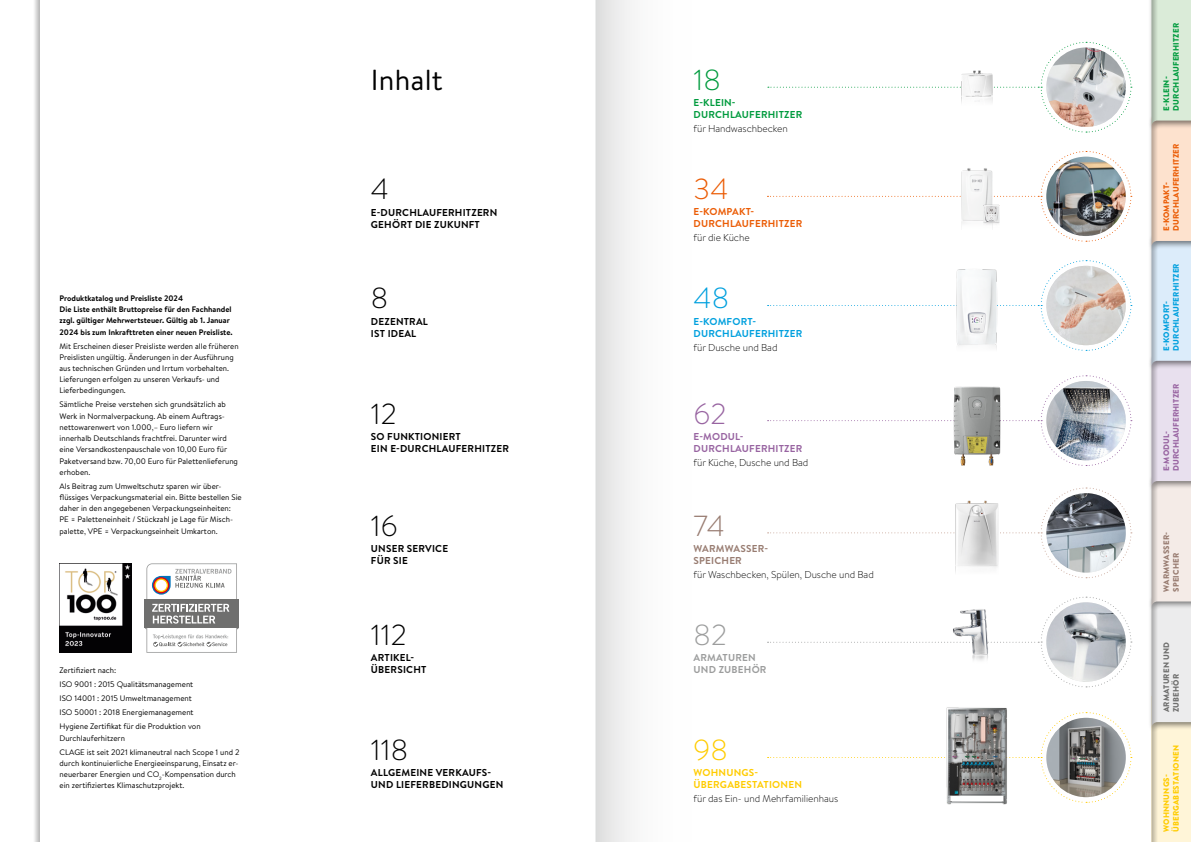
<style>
.page{position:relative;width:1191px;height:842px;background:#fff}
.page>*{position:absolute;margin:0;border:0;box-sizing:border-box;transform-origin:0 0}
.t1{font:300 29px "Brandon Text";color:#000}
.t2{font:29px "Brandon Text";letter-spacing:.01em;color:#000}
.t3{font:300 29px "Brandon Text";color:#9864a1}
.t4{font:300 29px "Brandon Text";color:#987c71}
.t5{font:300 29px "Brandon Text";color:#9c9d9d}
.t6{font:300 29px "Brandon Text";color:#fc0}
.t7{font:300 29px "Brandon Text";color:#009b3e}
.t8{font:300 29px "Brandon Text";color:#eb5c05}
.t9{font:300 29px "Brandon Text";color:#00a0de}
.t10{font:700 10px/12px "Brandon Text";letter-spacing:.02em;color:#000}
.t11{font:300 10px "Brandon Text";letter-spacing:-.005em;color:#000}
.t12{font:700 10px/12px "Brandon Text";letter-spacing:.02em;color:#eb5c05}
.t13{font:700 10px/12px "Brandon Text";letter-spacing:.02em;color:#00a0de}
.t14{font:700 10px/12px "Brandon Text";letter-spacing:.02em;color:#fc0}
.t15{font:700 10px/12px "Brandon Text";letter-spacing:.02em;color:#9864a1}
.t16{font:700 10px/12px "Brandon Text";letter-spacing:.02em;color:#009b3e}
.t17{font:700 10px/12px "Brandon Text";letter-spacing:.02em;color:#987c71}
.t18{font:700 10px/12px "Brandon Text";letter-spacing:.02em;color:#9c9d9d}
.t19{font:8px/11.2px "Brandon Text";color:#000}
.t20{font:700 8px/11.2px "Brandon Text";color:#000}
.t21{font:900 8px/9.6px "Brandon Text";letter-spacing:.02em;color:#fc0}
.t22{font:900 8px/9.6px "Brandon Text";letter-spacing:.02em;color:#00a0de}
.t23{font:900 8px/9.6px "Brandon Text";letter-spacing:.02em;color:#eb5c05}
.t24{font:900 8px/9.6px "Brandon Text";letter-spacing:.02em;color:#9864a1}
.t25{font:900 8px/9.6px "Brandon Text";letter-spacing:.02em;color:#009b3e}
.t26{font:900 8px/9.6px "Brandon Text";letter-spacing:.02em;color:#6f6f6e}
.t27{font:900 8px/9.6px "Brandon Text";letter-spacing:.02em;color:#987c71}
</style>
<div class="page">
<svg style="left:767px;top:712px;width:365px;height:91px"></svg>
<img style="left:1046px;top:718px;width:79px;height:79px;border-radius:40px">
<img style="left:946px;top:707px;width:61px;height:98px">
<svg style="left:767px;top:596px;width:365px;height:92px"></svg>
<img style="left:1046px;top:602px;width:79px;height:80px;border-radius:40px">
<svg style="left:767px;top:487px;width:365px;height:92px"></svg>
<img style="left:952px;top:609px;width:36px;height:69px">
<img style="left:1046px;top:493px;width:79px;height:80px;border-radius:40px">
<svg style="left:767px;top:375px;width:365px;height:91px"></svg>
<img style="left:1046px;top:381px;width:79px;height:79px;border-radius:40px">
<img style="left:60px;top:563px;width:71px;height:90px">
<svg style="left:145px;top:563px;width:94px;height:90px"></svg>
<svg style="left:767px;top:260px;width:365px;height:91px"></svg>
<img style="left:944px;top:386px;width:63px;height:80px">
<img style="left:1046px;top:266px;width:79px;height:79px;border-radius:40px">
<img style="left:952px;top:266px;width:51px;height:85px">
<svg style="left:768px;top:41px;width:364px;height:92px"></svg>
<img style="left:1046px;top:48px;width:79px;height:79px;border-radius:40px">
<svg style="left:767px;top:151px;width:364px;height:91px"></svg>
<img style="left:1046px;top:157px;width:79px;height:79px;border-radius:40px">
<svg style="left:595px;top:0;width:37px;height:842px"></svg>
<div style="left:0;top:0;width:41px;height:842px;background:#000;opacity:.5"></div>
<div style="left:1148px;top:595px;width:43px;height:138px;background:#f7f7f7"></div>
<div style="left:1148px;top:474px;width:43px;height:139px;background:#f7f7f7"></div>
<div style="left:1148px;top:354px;width:43px;height:138px;background:#f7f7f7"></div>
<div style="left:1148px;top:234px;width:43px;height:138px;background:#f7f7f7"></div>
<div style="left:1148px;top:114px;width:43px;height:138px;background:#f7f7f7"></div>
<div style="left:1148px;top:0;width:43px;height:132px;background:#f7f7f7"></div>
<div style="left:1150px;top:0;width:41px;height:842px;background:#000;opacity:.5"></div>
<p class="t20" style="left:60px;top:292px;width:175px">Produktkatalog und Preisliste 2024<br>Die Liste enthält Bruttopreise für den Fachhandel zzgl. gültiger Mehrwertsteuer. Gültig ab 1. Januar 2024 bis zum Inkrafttreten einer neuen Preisliste.</p>
<p class="t19" style="left:60px;top:340px;width:180px">Mit Erscheinen dieser Preisliste werden alle früheren Preislisten ungültig. Änderungen in der Ausführung aus technischen Gründen und Irrtum vorbehalten.<br>Lieferungen erfolgen zu unseren Verkaufs- und Lieferbedingungen.</p>
<p class="t19" style="left:60px;top:399px;width:180px">Sämtliche Preise verstehen sich grundsätzlich ab Werk in Normalverpackung. Ab einem Auftrags&shy;nettowarenwert von 1.000,– Euro liefern wir innerhalb Deutschlands frachtfrei. Darunter wird eine Versandkostenpauschale von 10,00 Euro für Paketversand bzw. 70,00 Euro für Palettenlieferung erhoben.</p>
<p class="t19" style="left:60px;top:480px;width:184px">Als Beitrag zum Umweltschutz sparen wir über&shy;flüssiges Verpackungsmaterial ein. Bitte bestellen Sie daher in den angegebenen Verpackungseinheiten:<br>PE = Paletteneinheit / Stückzahl je Lage für Misch&shy;palette, VPE = Verpackungseinheit Umkarton.</p>
<p class="t19" style="left:60px;top:663px;width:143px;line-height:14px">Zertifiziert nach:<br>ISO 9001 : 2015 Qualitätsmanagement ISO 14001 : 2015 Umweltmanagement ISO 50001 : 2018 Energiemanagement Hygiene Zertifikat für die Produktion von</p>
<p class="t19" style="left:60px;top:731px;width:181px;line-height:14px">Durchlauferhitzern<br>CLAGE ist seit 2021 klimaneutral nach Scope 1 und 2</p>
<p class="t19" style="left:60px;top:757px;width:180px">durch kontinuierliche Energieeinsparung, Einsatz er&shy;neuerbarer Energien und CO<sub>2</sub>-Kompensation durch ein zertifiziertes Klimaschutzprojekt.</p>
<h1 class="t2" style="left:371px;top:60px;width:73px">Inhalt</h1>
<h1 class="t1" style="left:371px;top:169px;width:19px">4</h1>
<p class="t10" style="left:371px;top:206px;width:128px">E-DURCHLAUFERHITZERN<br>GEHÖRT DIE ZUKUNFT</p>
<h1 class="t1" style="left:371px;top:279px;width:19px">8</h1>
<p class="t10" style="left:371px;top:315px;width:59px">DEZENTRAL<br>IST IDEAL</p>
<h1 class="t1" style="left:371px;top:394px;width:27px">12</h1>
<p class="t10" style="left:371px;top:430px;width:139px">SO FUNKTIONIERT<br>EIN E-DURCHLAUFERHITZER</p>
<h1 class="t1" style="left:371px;top:506px;width:28px">16</h1>
<p class="t10" style="left:371px;top:542px;width:79px">UNSER SERVICE<br>FÜR SIE</p>
<h1 class="t1" style="left:371px;top:615px;width:37px">112</h1>
<p class="t10" style="left:371px;top:651px;width:57px">ARTIKEL-<br>ÜBERSICHT</p>
<h1 class="t1" style="left:371px;top:730px;width:39px">118</h1>
<p class="t10" style="left:371px;top:767px;width:134px">ALLGEMEINE VERKAUFS-<br>UND LIEFERBEDINGUNGEN</p>
<h1 class="t7" style="left:693px;top:60px;width:29px">18</h1>
<p class="t16" style="left:693px;top:97px;width:110px">E-KLEIN-<br>DURCHLAUFERHITZER</p>
<p class="t11" style="left:693px;top:122px;width:96px">für Handwaschbecken</p>
<h1 class="t8" style="left:693px;top:169px;width:36px">34</h1>
<p class="t12" style="left:693px;top:206px;width:110px">E-KOMPAKT-<br>DURCHLAUFERHITZER</p>
<p class="t11" style="left:693px;top:231px;width:58px">für die Küche</p>
<h1 class="t9" style="left:693px;top:279px;width:37px">48</h1>
<p class="t13" style="left:693px;top:315px;width:110px">E-KOMFORT-<br>DURCHLAUFERHITZER</p>
<p class="t11" style="left:693px;top:340px;width:86px">für Dusche und Bad</p>
<h1 class="t3" style="left:693px;top:394px;width:35px">62</h1>
<p class="t15" style="left:693px;top:430px;width:110px">E-MODUL-<br>DURCHLAUFERHITZER</p>
<p class="t11" style="left:693px;top:455px;width:116px">für Küche, Dusche und Bad</p>
<h1 class="t4" style="left:693px;top:506px;width:33px">74</h1>
<p class="t17" style="left:693px;top:542px;width:76px">WARMWASSER-<br>SPEICHER</p>
<p class="t11" style="left:693px;top:568px;width:182px">für Waschbecken, Spülen, Dusche und Bad</p>
<h1 class="t5" style="left:693px;top:615px;width:35px">82</h1>
<p class="t18" style="left:693px;top:651px;width:74px">ARMATUREN<br>UND ZUBEHÖR</p>
<h1 class="t6" style="left:693px;top:730px;width:36px">98</h1>
<p class="t14" style="left:693px;top:767px;width:110px">WOHNUNGS-<br>ÜBERGABESTATIONEN</p>
<p class="t11" style="left:693px;top:792px;width:146px">für das Ein- und Mehrfamilienhaus</p>
<p class="t25" style="left:1161px;top:111px;width:89px;rotate:-90deg">E-KLEIN-<br>DURCHLAUFERHITZER</p>
<p class="t23" style="left:1161px;top:231px;width:89px;rotate:-90deg">E-KOMPAKT-<br>DURCHLAUFERHITZER</p>
<p class="t22" style="left:1161px;top:351px;width:89px;rotate:-90deg">E-KOMFORT-<br>DURCHLAUFERHITZER</p>
<p class="t24" style="left:1161px;top:471px;width:89px;rotate:-90deg">E-MODUL-<br>DURCHLAUFERHITZER</p>
<p class="t27" style="left:1161px;top:592px;width:61px;rotate:-90deg">WARMWASSER-<br>SPEICHER</p>
<p class="t26" style="left:1161px;top:712px;width:71px;rotate:-90deg">ARMATUREN UND<br>ZUBEHÖR</p>
<p class="t21" style="left:1161px;top:832px;width:88px;rotate:-90deg">WOHNNUNGS-<br>ÜBERGABESTATIONEN</p>
</div>
